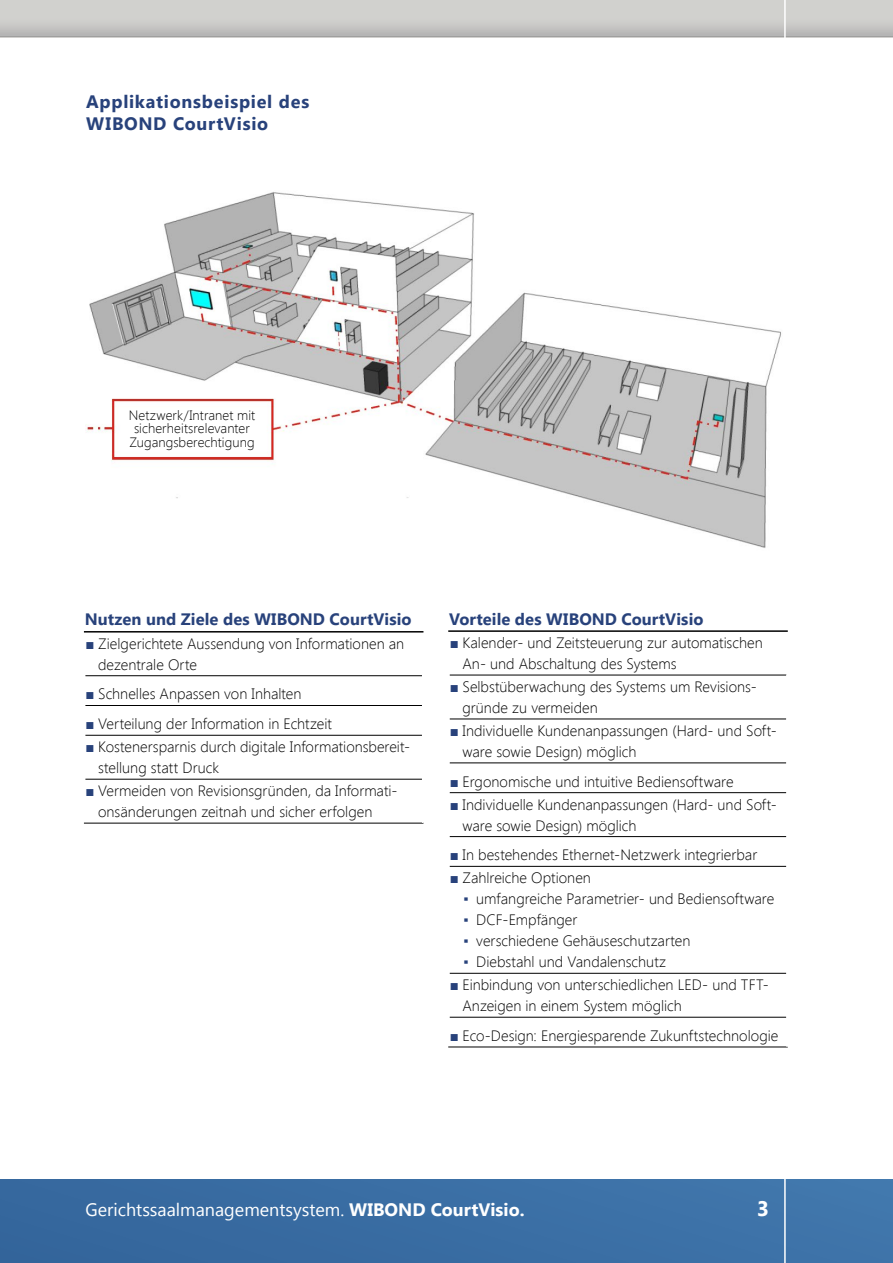
<style>
.page{position:relative;width:893px;height:1263px;background:#fff}
.page>*{position:absolute;margin:0;border:0;box-sizing:border-box;transform-origin:0 0}
.t1{font:700 21px "Segoe UI";color:#fff}
.t2{font:18px "Segoe UI";color:#fff}
.t3{font:700 18px/22.5px "Segoe UI";letter-spacing:.04em;color:#28427b}
.t4{font:700 16.5px "Segoe UI";letter-spacing:.005em;color:#28427b}
.t5{font:300 15px/21px "Segoe UI";color:#000}
.t6{font:300 13.5px/13.5px "Segoe UI";letter-spacing:.005em;color:#000;text-align:center}
.s1{font-family:"Arial";font-weight:700;color:#28427b}
.s2{color:#28427b}
.s3{font-weight:700}
</style>
<div class="page">
<div style="left:0;top:1180px;width:893px;height:83px;background:#3a6ea4"></div>
<div style="left:0;top:0;width:893px;height:37px;background:#9f9f9e"></div>
<div style="left:0;top:0;width:893px;height:36px;background:linear-gradient(to bottom,#d9d9d5,#bebdbc)"></div>
<hr style="left:784px;top:0;width:2px;height:1263px;background:#fff">
<hr style="left:85px;top:675px;width:337px;height:1px;background:#000">
<hr style="left:85px;top:705px;width:337px;height:1px;background:#000">
<hr style="left:85px;top:735px;width:337px;height:1px;background:#000">
<hr style="left:85px;top:779px;width:337px;height:1px;background:#000">
<hr style="left:84px;top:823px;width:339px;height:1px;background:#000">
<hr style="left:84px;top:631px;width:339px;height:1px;background:#000">
<hr style="left:450px;top:675px;width:336px;height:1px;background:#000">
<hr style="left:450px;top:719px;width:336px;height:1px;background:#000">
<hr style="left:450px;top:763px;width:336px;height:1px;background:#000">
<hr style="left:450px;top:792px;width:336px;height:1px;background:#000">
<hr style="left:450px;top:836px;width:336px;height:1px;background:#000">
<hr style="left:450px;top:866px;width:336px;height:1px;background:#000">
<hr style="left:450px;top:973px;width:336px;height:1px;background:#000">
<hr style="left:450px;top:1017px;width:336px;height:1px;background:#000">
<hr style="left:448px;top:1047px;width:340px;height:1px;background:#000">
<hr style="left:448px;top:630px;width:340px;height:2px;background:#000">
<img style="left:86px;top:192px;width:695px;height:356px">
<p class="t3" style="left:86px;top:89px;width:225px">Applikationsbeispiel des<br>WIBOND CourtVisio</p>
<p class="t6" style="left:129px;top:408px;width:128px">Netzwerk/Intranet mit sicherheitsrelevanter<br>Zugangsberechtigung</p>
<p class="t4" style="left:85px;top:607px;width:328px">Nutzen und Ziele des WIBOND CourtVisio</p>
<p class="t5" style="left:98px;top:632px;width:308px;text-indent:-13px"><span class="s1">■</span> Zielgerichtete Aussendung von Informationen an dezentrale Orte</p>
<p class="t5" style="left:85px;top:683px;width:218px"><span class="s1">■</span> Schnelles Anpassen von Inhalten</p>
<p class="t5" style="left:85px;top:713px;width:248px"><span class="s1">■</span> Verteilung der Information in Echtzeit</p>
<p class="t5" style="left:98px;top:736px;width:314px;text-indent:-13px"><span class="s1">■</span> Kostenersparnis durch digitale Informationsbereit&shy;stellung statt Druck</p>
<p class="t5" style="left:98px;top:780px;width:301px;text-indent:-13px"><span class="s1">■</span> Vermeiden von Revisionsgründen, da Informati&shy;onsänderungen zeitnah und sicher erfolgen</p>
<p class="t4" style="left:449px;top:607px;width:256px">Vorteile des WIBOND CourtVisio</p>
<p class="t5" style="left:462px;top:632px;width:302px;text-indent:-13px"><span class="s1">■</span> Kalender- und Zeitsteuerung zur automatischen<br>An- und Abschaltung des Systems</p>
<p class="t5" style="left:462px;top:676px;width:296px;text-indent:-13px"><span class="s1">■</span> Selbstüberwachung des Systems um Revisions&shy;gründe zu vermeiden</p>
<p class="t5" style="left:462px;top:719px;width:316px;text-indent:-13px"><span class="s1">■</span> Individuelle Kundenanpassungen (Hard- und Soft&shy;ware sowie Design) möglich</p>
<p class="t5" style="left:450px;top:770px;width:285px"><span class="s1">■</span> Ergonomische und intuitive Bediensoftware</p>
<p class="t5" style="left:462px;top:793px;width:316px;text-indent:-13px"><span class="s1">■</span> Individuelle Kundenanpassungen (Hard- und Soft&shy;ware sowie Design) möglich</p>
<p class="t5" style="left:450px;top:844px;width:309px"><span class="s1">■</span> In bestehendes Ethernet-Netzwerk integrierbar</p>
<p class="t5" style="left:450px;top:867px;width:143px"><span class="s1">■</span> Zahlreiche Optionen</p>
<p class="t5" style="left:464px;top:888px;width:312px"><span class="s2">▪</span> umfangreiche Parametrier- und Bediensoftware</p>
<p class="t5" style="left:464px;top:909px;width:115px"><span class="s2">▪</span> DCF-Empfänger</p>
<p class="t5" style="left:464px;top:930px;width:228px"><span class="s2">▪</span> verschiedene Gehäuseschutzarten</p>
<p class="t5" style="left:464px;top:951px;width:204px"><span class="s2">▪</span> Diebstahl und Vandalenschutz</p>
<p class="t5" style="left:462px;top:974px;width:308px;text-indent:-13px"><span class="s1">■</span> Einbindung von unterschiedlichen LED- und TFT-<br>Anzeigen in einem System möglich</p>
<p class="t5" style="left:450px;top:1025px;width:330px"><span class="s1">■</span> Eco-Design: Energiesparende Zukunftstechnologie</p>
<p class="t2" style="left:85px;top:1197px;width:441px">Gerichtssaalmanagementsystem. <span class="s3">WIBOND CourtVisio.</span></p>
<h1 class="t1" style="left:757px;top:1194px;width:14px">3</h1>
</div>
